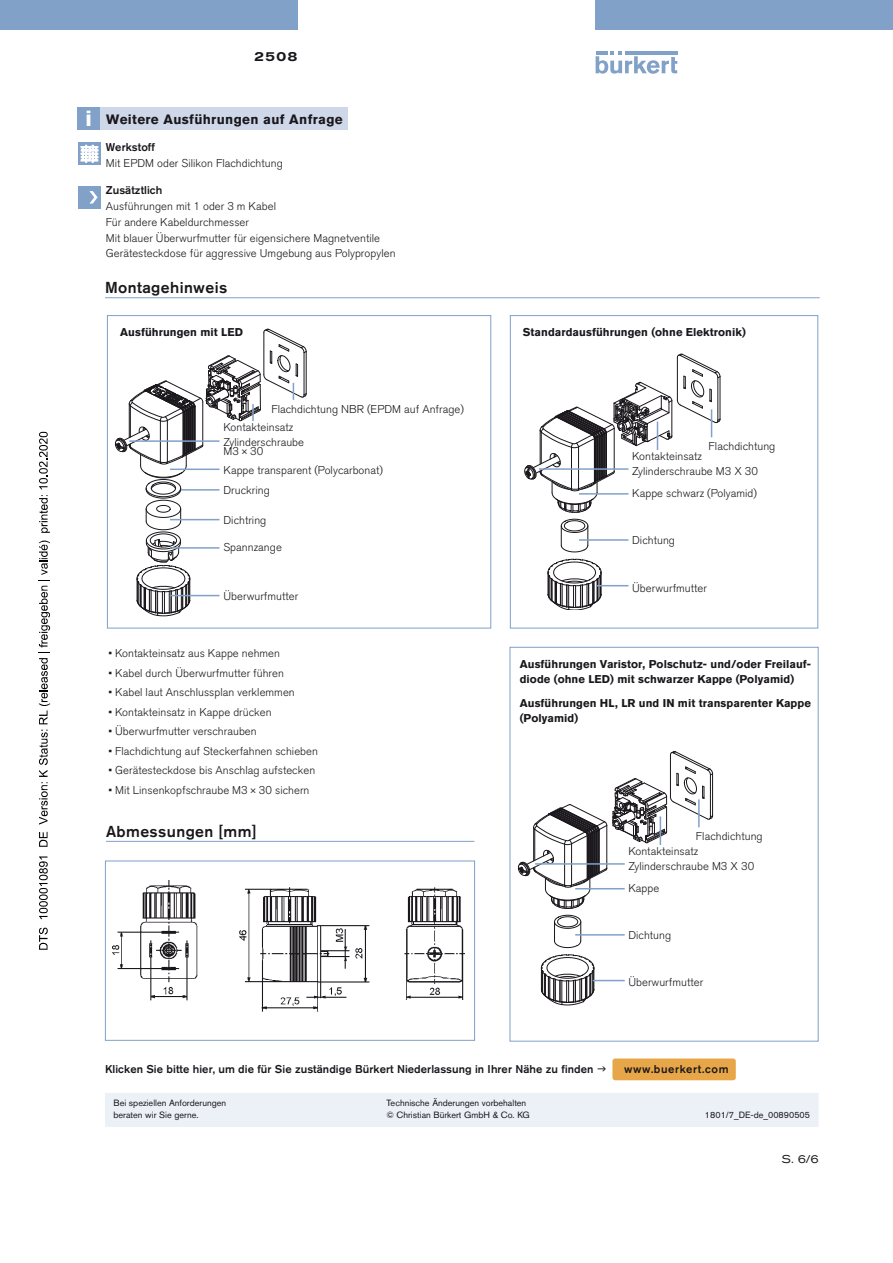
<style>
.page{position:relative;width:893px;height:1263px;background:#fff}
.page>*{position:absolute;margin:0;border:0;box-sizing:border-box;transform-origin:0 0}
.t1{font:500 15.75px "Akzidenz Grotesk BQ";letter-spacing:.025em;color:#1a171c}
.t2{font:700 13.5px "Akzidenz Grotesk BQ";letter-spacing:.025em;color:#1a171c}
.t3{font:500 expanded 13.5px "Akzidenz Grotesk BQ";color:#1a171c}
.t4{font:300 11.25px/15.8px "Akzidenz Grotesk BQ";letter-spacing:.005em;color:#1a171c}
.t5{font:700 11.25px/15.8px "Akzidenz Grotesk BQ";letter-spacing:.005em;color:#1a171c}
.t6{font:500 11.25px "Akzidenz Grotesk BQ";letter-spacing:.005em;color:#1a171c}
.t7{font:500 11.25px "Akzidenz Grotesk BQ";letter-spacing:.05em;color:#1a171c}
.t8{font:expanded 11.25px "Akzidenz Grotesk BQ";color:#1a171c}
.t9{font:9px/12px "Akzidenz Grotesk BQ";color:#1a171c}
.s1{font-weight:500;font-stretch:expanded;font-size:22.5px;color:#fff}
</style>
<div class="page">
<svg style="left:596px;top:51px;width:81px;height:23px"></svg>
<hr style="left:625px;top:51px;width:52px;height:3px;background:#81a1c8">
<div style="left:0;top:0;width:298px;height:30px;background:#81a1c8"></div>
<div style="left:595px;top:0;width:298px;height:30px;background:#81a1c8"></div>
<svg style="left:547px;top:559px;width:55px;height:51px"></svg>
<svg style="left:561px;top:519px;width:28px;height:33px"></svg>
<div style="left:510px;top:315px;width:308px;height:313px;border:1px solid #81a1c8"></div>
<div style="left:612px;top:1058px;width:124px;height:22px;background:#e7a748;border-radius:3px"></div>
<div style="left:105px;top:1093px;width:714px;height:34px;background:#ecf0f7"></div>
<hr style="left:106px;top:841px;width:368px;height:1px;background:#81a1c8">
<img style="left:113px;top:881px;width:351px;height:130px">
<div style="left:105px;top:861px;width:370px;height:180px;border:1px solid #81a1c8"></div>
<hr style="left:105px;top:297px;width:715px;height:1px;background:#81a1c8">
<div style="left:98px;top:107px;width:250px;height:22px;background:#ced8e9"></div>
<div style="left:78px;top:107px;width:22px;height:22px;background:#81a1c8"></div>
<svg style="left:78px;top:143px;width:23px;height:22px"></svg>
<svg style="left:81px;top:145px;width:18px;height:17px"></svg>
<div style="left:78px;top:186px;width:23px;height:22px;background:#81a1c8"></div>
<svg style="left:89px;top:191px;width:9px;height:13px"></svg>
<div style="left:107px;top:315px;width:384px;height:313px;border:1px solid #81a1c8"></div>
<svg style="left:115px;top:329px;width:192px;height:287px"></svg>
<hr style="left:129px;top:440px;width:91px;height:2px;background:#81a1c8">
<hr style="left:170px;top:469px;width:50px;height:1px;background:#81a1c8">
<hr style="left:181px;top:489px;width:39px;height:2px;background:#81a1c8">
<hr style="left:170px;top:519px;width:50px;height:1px;background:#81a1c8">
<hr style="left:170px;top:547px;width:50px;height:2px;background:#81a1c8">
<hr style="left:170px;top:595px;width:50px;height:1px;background:#81a1c8">
<svg style="left:524px;top:354px;width:197px;height:159px"></svg>
<hr style="left:539px;top:468px;width:89px;height:2px;background:#81a1c8">
<hr style="left:579px;top:493px;width:49px;height:2px;background:#81a1c8">
<hr style="left:579px;top:539px;width:49px;height:2px;background:#81a1c8">
<hr style="left:597px;top:585px;width:31px;height:1px;background:#81a1c8">
<svg style="left:541px;top:954px;width:54px;height:51px"></svg>
<svg style="left:554px;top:915px;width:27px;height:33px"></svg>
<div style="left:510px;top:647px;width:309px;height:394px;border:1px solid #81a1c8"></div>
<svg style="left:518px;top:751px;width:195px;height:158px"></svg>
<hr style="left:535px;top:863px;width:90px;height:2px;background:#81a1c8">
<hr style="left:575px;top:888px;width:50px;height:1px;background:#81a1c8">
<hr style="left:575px;top:934px;width:50px;height:1px;background:#81a1c8">
<hr style="left:593px;top:980px;width:32px;height:1px;background:#81a1c8">
<svg style="left:39px;top:927px;width:9px;height:23px"></svg>
<svg style="left:39px;top:856px;width:9px;height:63px"></svg>
<svg style="left:39px;top:832px;width:9px;height:15px"></svg>
<svg style="left:39px;top:540px;width:11px;height:285px"></svg>
<svg style="left:39px;top:495px;width:11px;height:38px"></svg>
<svg style="left:39px;top:432px;width:9px;height:57px"></svg>
<p class="t3" style="left:254px;top:49px;width:45px">2508</p>
<p class="t2" style="left:85px;top:111px;width:259px"><span class="s1">i</span> Weitere Ausführungen auf Anfrage</p>
<p class="t6" style="left:106px;top:140px;width:51px">Werkstoff</p>
<p class="t4" style="left:106px;top:155px;width:178px">Mit EPDM oder Silikon Flachdichtung</p>
<p class="t6" style="left:106px;top:184px;width:58px">Zusätztlich</p>
<p class="t4" style="left:106px;top:199px;width:291px">Ausführungen mit 1 oder 3 m Kabel<br>Für andere Kabeldurchmesser<br>Mit blauer Überwurfmutter für eigensichere Magnetventile Gerätesteckdose für aggressive Umgebung aus Polypropylen</p>
<h1 class="t1" style="left:105px;top:278px;width:124px">Montagehinweis</h1>
<p class="t5" style="left:120px;top:325px;width:124px">Ausführungen mit LED</p>
<p class="t5" style="left:523px;top:325px;width:225px">Standardausführungen (ohne Elektronik)</p>
<p class="t4" style="left:271px;top:401px;width:194px">Flachdichtung NBR (EPDM auf Anfrage)</p>
<p class="t4" style="left:223px;top:420px;width:82px;line-height:15px">Kontakteinsatz<br>Zylinderschraube</p>
<p class="t4" style="left:223px;top:442px;width:161px;line-height:18.8px">M3×30<br>Kappe transparent (Polycarbonat)</p>
<p class="t4" style="left:223px;top:482px;width:48px">Druckring</p>
<p class="t4" style="left:223px;top:512px;width:44px">Dichtring</p>
<p class="t4" style="left:223px;top:539px;width:60px">Spannzange</p>
<p class="t4" style="left:223px;top:589px;width:76px">Überwurfmutter</p>
<p class="t4" style="left:108px;top:646px;width:173px">• Kontakteinsatz aus Kappe nehmen</p>
<p class="t4" style="left:108px;top:665px;width:177px">• Kabel durch Überwurfmutter führen</p>
<p class="t4" style="left:108px;top:685px;width:188px">• Kabel laut Anschlussplan verklemmen</p>
<p class="t4" style="left:108px;top:704px;width:165px">• Kontakteinsatz in Kappe drücken</p>
<p class="t4" style="left:108px;top:724px;width:150px">• Überwurfmutter verschrauben</p>
<p class="t4" style="left:108px;top:743px;width:211px">• Flachdichtung auf Steckerfahnen schieben</p>
<p class="t4" style="left:108px;top:763px;width:208px">• Gerätesteckdose bis Anschlag aufstecken</p>
<p class="t4" style="left:108px;top:782px;width:203px">• Mit Linsenkopfschraube M3×30 sichern</p>
<h1 class="t1" style="left:106px;top:821px;width:152px">Abmessungen [mm]</h1>
<p class="t4" style="left:709px;top:439px;width:68px">Flachdichtung</p>
<p class="t4" style="left:632px;top:448px;width:71px">Kontakteinsatz</p>
<p class="t4" style="left:632px;top:460px;width:127px;line-height:22px">Zylinderschraube M3 X 30<br>Kappe schwarz (Polyamid)</p>
<p class="t4" style="left:632px;top:532px;width:44px">Dichtung</p>
<p class="t4" style="left:632px;top:580px;width:76px">Überwurfmutter</p>
<p class="t5" style="left:520px;top:656px;width:293px">Ausführungen Varistor, Polschutz- und/oder Freilauf&shy;diode (ohne LED) mit schwarzer Kappe (Polyamid)</p>
<p class="t5" style="left:520px;top:695px;width:293px">Ausführungen HL, LR und IN mit transparenter Kappe (Polyamid)</p>
<p class="t4" style="left:628px;top:829px;width:136px;line-height:14.4px;text-indent:68px">Flachdichtung<br>Kontakteinsatz</p>
<p class="t4" style="left:628px;top:855px;width:127px;line-height:22px">Zylinderschraube M3 X 30<br>Kappe</p>
<p class="t4" style="left:628px;top:927px;width:44px">Dichtung</p>
<p class="t4" style="left:628px;top:975px;width:76px">Überwurfmutter</p>
<p class="t6" style="left:105px;top:1062px;width:490px">Klicken Sie bitte hier, um die für Sie zuständige Bürkert Niederlassung in Ihrer Nähe zu finden</p>
<p class="t7" style="left:624px;top:1062px;width:106px">www.buerkert.com</p>
<p class="t9" style="left:114px;top:1097px;width:114px">Bei speziellen Anforderungen beraten wir Sie gerne.</p>
<p class="t9" style="left:386px;top:1097px;width:145px">Technische Änderungen vorbehalten © Christian Bürkert GmbH &amp; Co. KG</p>
<p class="t9" style="left:705px;top:1109px;width:107px">1801/7_DE-de_00890505</p>
<p class="t8" style="left:782px;top:1153px;width:38px">S. 6/6</p>
</div>
